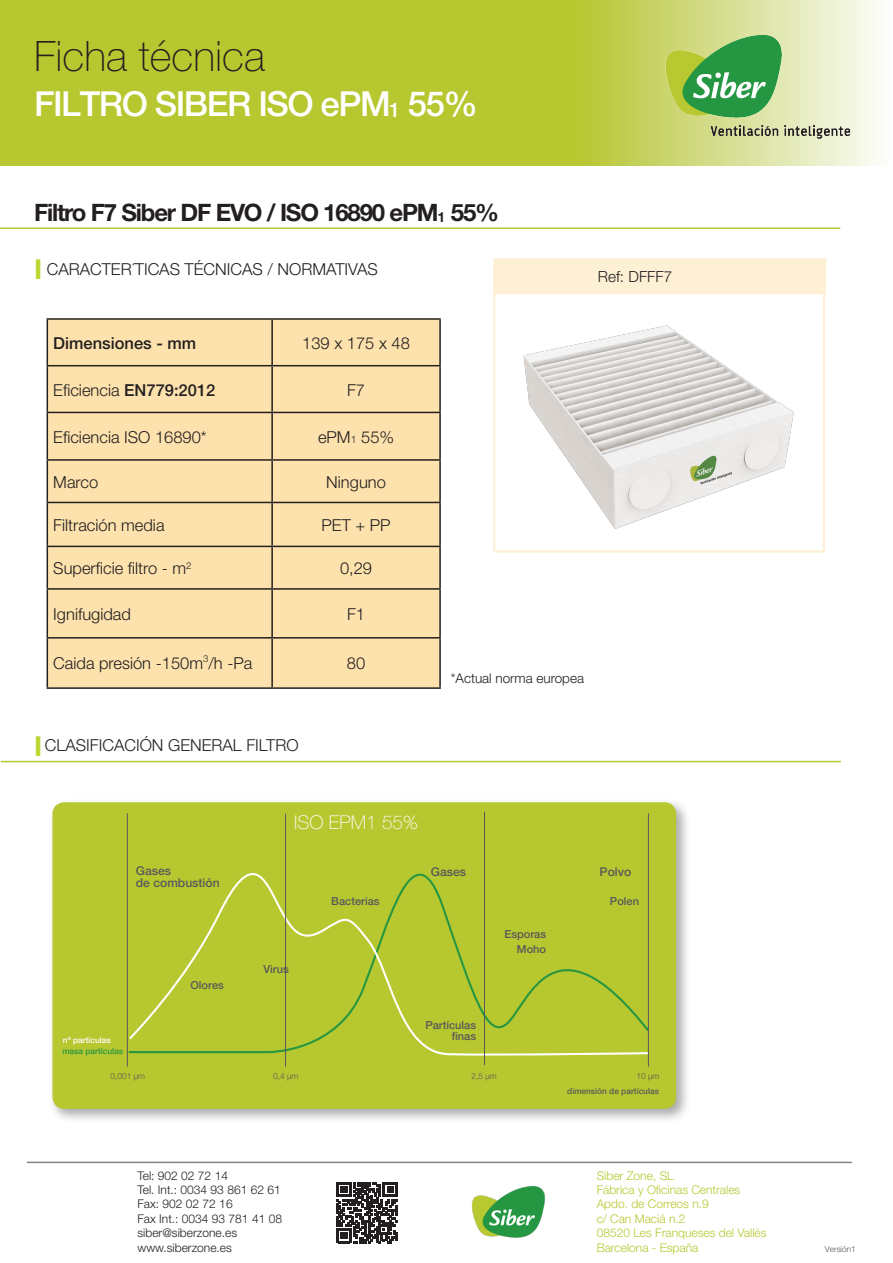
<style>
.page{position:relative;width:893px;height:1263px;background:#fff}
.page>*{position:absolute;margin:0;border:0;box-sizing:border-box;transform-origin:0 0}
.t1{font:100 42px "Helvetica Neue";color:#231f20}
.t2{font:500 34.5px "Helvetica Neue";letter-spacing:-.04em;color:#fff}
.DESTACTAT_PRESTACION{font:700 27.6px "Helvetica Neue";color:#bed630}
.t3{font:700 24px "Helvetica Neue";letter-spacing:-.05em;color:#231f20}
.t4{font:100 19.05px "Helvetica Neue";color:#fff}
.t5{font:300 16.5px "Helvetica Neue";color:#231f20}
.t6{font:500 16.5px "Helvetica Neue";color:#231f20}
.t7{font:300 15.3px "Helvetica Neue";color:#231f20}
.t8{font:300 13.5px "Helvetica Neue";color:#231f20}
.t9{font:500 12.15px "Helvetica Neue";color:#57585a}
.t10{font:300 12px "Helvetica Neue";color:#b7c72f}
.t11{font:300 12px "Helvetica Neue";color:#231f20}
.t12{font:500 11.1px/11.1px "Helvetica Neue";color:#57585a;text-align:right}
.t13{font:500 8.25px "Helvetica Neue";color:#57585a}
.t14{font:300 8.25px "Helvetica Neue";color:#57585a}
.t15{font:500 8.25px "Helvetica Neue";color:#259642}
.t16{font:500 8.25px "Helvetica Neue";color:#fff}
.t17{font:300 8.25px "Helvetica Neue";color:#58595b}
.s1{font-size:20.1px}
.s2{font-size:13.95px}
.s3{font-weight:500}
.s4{font-size:10.5px}
</style>
<div class="page">
<svg style="left:493px;top:295px;width:332px;height:258px"></svg>
<div style="left:493px;top:258px;width:333px;height:37px;background:#fdf0d4"></div>
<svg style="left:1px;top:1px;width:878px;height:164px;background:#bdcb41"></svg>
<img style="left:647px;top:28px;width:213px;height:110px">
<hr style="left:0;top:227px;width:840px;height:2px;background:#b7c72f">
<hr style="left:1px;top:761px;width:840px;height:1px;background:#b7c72f">
<div style="left:48px;top:798px;width:643px;height:325px;background:#231f20;opacity:.38"></div>
<div style="left:53px;top:802px;width:623px;height:307px;background:#b7c72f;border-radius:12px"></div>
<svg style="left:128px;top:844px;width:520px;height:213px"></svg>
<hr style="left:285px;top:814px;width:1px;height:252px;background:#57585a">
<hr style="left:127px;top:813px;width:1px;height:253px;background:#57585a">
<hr style="left:484px;top:812px;width:1px;height:253px;background:#57585a">
<hr style="left:648px;top:813px;width:1px;height:253px;background:#57585a">
<div style="left:48px;top:320px;width:391px;height:367px;background:#fde2ad"></div>
<hr style="left:47px;top:318px;width:225px;height:2px;background:#231f20">
<hr style="left:47px;top:320px;width:1px;height:45px;background:#231f20">
<hr style="left:272px;top:318px;width:169px;height:2px;background:#231f20">
<hr style="left:271px;top:320px;width:2px;height:45px;background:#231f20">
<hr style="left:439px;top:320px;width:2px;height:45px;background:#231f20">
<hr style="left:47px;top:365px;width:225px;height:1px;background:#231f20">
<hr style="left:47px;top:366px;width:1px;height:46px;background:#231f20">
<hr style="left:272px;top:365px;width:169px;height:1px;background:#231f20">
<hr style="left:271px;top:366px;width:2px;height:46px;background:#231f20">
<hr style="left:439px;top:366px;width:2px;height:46px;background:#231f20">
<hr style="left:47px;top:412px;width:225px;height:1px;background:#231f20">
<hr style="left:47px;top:413px;width:1px;height:46px;background:#231f20">
<hr style="left:272px;top:412px;width:169px;height:1px;background:#231f20">
<hr style="left:271px;top:413px;width:2px;height:46px;background:#231f20">
<hr style="left:439px;top:413px;width:2px;height:46px;background:#231f20">
<hr style="left:47px;top:459px;width:225px;height:2px;background:#231f20">
<hr style="left:47px;top:461px;width:1px;height:41px;background:#231f20">
<hr style="left:272px;top:459px;width:169px;height:2px;background:#231f20">
<hr style="left:271px;top:461px;width:2px;height:41px;background:#231f20">
<hr style="left:439px;top:461px;width:2px;height:41px;background:#231f20">
<hr style="left:47px;top:502px;width:225px;height:1px;background:#231f20">
<hr style="left:47px;top:503px;width:1px;height:43px;background:#231f20">
<hr style="left:272px;top:502px;width:169px;height:1px;background:#231f20">
<hr style="left:271px;top:503px;width:2px;height:43px;background:#231f20">
<hr style="left:439px;top:503px;width:2px;height:43px;background:#231f20">
<hr style="left:47px;top:546px;width:225px;height:1px;background:#231f20">
<hr style="left:47px;top:547px;width:1px;height:41px;background:#231f20">
<hr style="left:272px;top:546px;width:169px;height:1px;background:#231f20">
<hr style="left:271px;top:547px;width:2px;height:41px;background:#231f20">
<hr style="left:439px;top:547px;width:2px;height:41px;background:#231f20">
<hr style="left:47px;top:588px;width:225px;height:2px;background:#231f20">
<hr style="left:47px;top:590px;width:1px;height:47px;background:#231f20">
<hr style="left:272px;top:588px;width:169px;height:2px;background:#231f20">
<hr style="left:271px;top:590px;width:2px;height:47px;background:#231f20">
<hr style="left:439px;top:590px;width:2px;height:47px;background:#231f20">
<hr style="left:47px;top:637px;width:225px;height:2px;background:#231f20">
<hr style="left:47px;top:639px;width:1px;height:48px;background:#231f20">
<hr style="left:272px;top:637px;width:169px;height:2px;background:#231f20">
<hr style="left:271px;top:639px;width:2px;height:48px;background:#231f20">
<hr style="left:439px;top:639px;width:2px;height:48px;background:#231f20">
<hr style="left:47px;top:687px;width:225px;height:2px;background:#231f20">
<hr style="left:272px;top:687px;width:169px;height:2px;background:#231f20">
<img style="left:505px;top:314px;width:309px;height:226px">
<hr style="left:27px;top:1161px;width:825px;height:2px;background:#808285">
<svg style="left:337px;top:1182px;width:61px;height:61px"></svg>
<img style="left:472px;top:1185px;width:73px;height:53px">
<p class="t1" style="left:34px;top:32px;width:233px">Ficha técnica</p>
<p class="t2" style="left:34px;top:83px;width:445px">FILTRO SIBER ISO ePM<span class="s1">1</span> 55%</p>
<p class="t3" style="left:34px;top:198px;width:467px">Filtro F7 Siber DF EVO / ISO 16890 ePM<span class="s2">1</span> 55%</p>
<p class="DESTACTAT_PRESTACION" style="left:34px;top:252px;width:10px">I</p>
<p class="t5" style="left:47px;top:259px;width:333px">CARACTER´TICAS TÉCNICAS / NORMATIVAS</p>
<p class="t7" style="left:598px;top:268px;width:76px">Ref: DFFF7</p>
<p class="t6" style="left:53px;top:333px;width:144px">Dimensiones - mm</p>
<p class="t5" style="left:302px;top:333px;width:109px">139 x 175 x 48</p>
<p class="t5" style="left:53px;top:380px;width:164px">Eficiencia <span class="s3">EN779:2012</span></p>
<p class="t5" style="left:347px;top:380px;width:20px">F7</p>
<p class="t5" style="left:53px;top:427px;width:155px">Eficiencia ISO 16890*</p>
<p class="t5" style="left:318px;top:427px;width:78px">ePM<span class="s4">1</span> 55%</p>
<p class="t5" style="left:53px;top:472px;width:46px">Marco</p>
<p class="t5" style="left:326px;top:472px;width:61px">Ninguno</p>
<p class="t5" style="left:53px;top:515px;width:113px">Filtración media</p>
<p class="t5" style="left:321px;top:515px;width:71px">PET + PP</p>
<p class="t5" style="left:53px;top:558px;width:140px">Superficie filtro - m<sup>2</sup></p>
<p class="t5" style="left:340px;top:558px;width:34px">0,29</p>
<p class="t5" style="left:53px;top:604px;width:79px">Ignifugidad</p>
<p class="t5" style="left:347px;top:604px;width:20px">F1</p>
<p class="t5" style="left:53px;top:653px;width:201px">Caida presión -150m<sup>3</sup>/h -Pa</p>
<p class="t5" style="left:347px;top:653px;width:20px">80</p>
<p class="DESTACTAT_PRESTACION" style="left:34px;top:729px;width:10px">I</p>
<p class="t5" style="left:45px;top:735px;width:255px">CLASIFICACIÓN GENERAL FILTRO</p>
<p class="t8" style="left:451px;top:669px;width:135px">*Actual norma europea</p>
<p class="t4" style="left:294px;top:811px;width:125px">ISO EPM1 55%</p>
<p class="t9" style="left:136px;top:863px;width:37px">Gases</p>
<p class="t9" style="left:431px;top:864px;width:37px">Gases</p>
<p class="t9" style="left:600px;top:864px;width:33px">Polvo</p>
<p class="t9" style="left:136px;top:875px;width:85px">de combustión</p>
<p class="t16" style="left:63px;top:1035px;width:49px">nº partículas</p>
<p class="t15" style="left:62px;top:1046px;width:62px">masa partículas</p>
<p class="t12" style="left:190px;top:979px;width:35px">Olores</p>
<p class="t12" style="left:263px;top:964px;width:27px">Virus</p>
<p class="t12" style="left:331px;top:896px;width:50px">Bacterias</p>
<p class="t12" style="left:425px;top:1019px;width:52px">Partículas finas</p>
<p class="t12" style="left:504px;top:926px;width:43px;line-height:14.7px">Esporas<br>Moho</p>
<p class="t12" style="left:610px;top:896px;width:31px">Polen</p>
<p class="t14" style="left:111px;top:1071px;width:36px">0,001 µm</p>
<p class="t14" style="left:273px;top:1071px;width:27px">0,4 µm</p>
<p class="t14" style="left:472px;top:1071px;width:27px">2,5 µm</p>
<p class="t14" style="left:636px;top:1071px;width:24px">10 µm</p>
<p class="t11" style="left:137px;top:1168px;width:92px">Tel: 902 02 72 14</p>
<p class="t11" style="left:137px;top:1182px;width:145px">Tel. Int.: 0034 93 861 62 61</p>
<p class="t11" style="left:137px;top:1197px;width:97px">Fax: 902 02 72 16</p>
<p class="t11" style="left:137px;top:1211px;width:146px">Fax Int.: 0034 93 781 41 08</p>
<p class="t11" style="left:137px;top:1225px;width:101px">siber@siberzone.es</p>
<p class="t11" style="left:137px;top:1240px;width:96px">www.siberzone.es</p>
<p class="t13" style="left:567px;top:1086px;width:93px">dimensión de partículas</p>
<p class="t10" style="left:597px;top:1168px;width:78px">Siber Zone, SL</p>
<p class="t10" style="left:597px;top:1182px;width:145px">Fábrica y Oficinas Centrales</p>
<p class="t10" style="left:597px;top:1197px;width:114px">Apdo. de Correos n.9</p>
<p class="t10" style="left:597px;top:1211px;width:90px">c/ Can Maciá n.2</p>
<p class="t10" style="left:597px;top:1225px;width:171px">08520 Les Franqueses del Vallés</p>
<p class="t10" style="left:597px;top:1240px;width:103px">Barcelona - España</p>
<p class="t17" style="left:825px;top:1244px;width:33px">Versión1</p>
</div>
